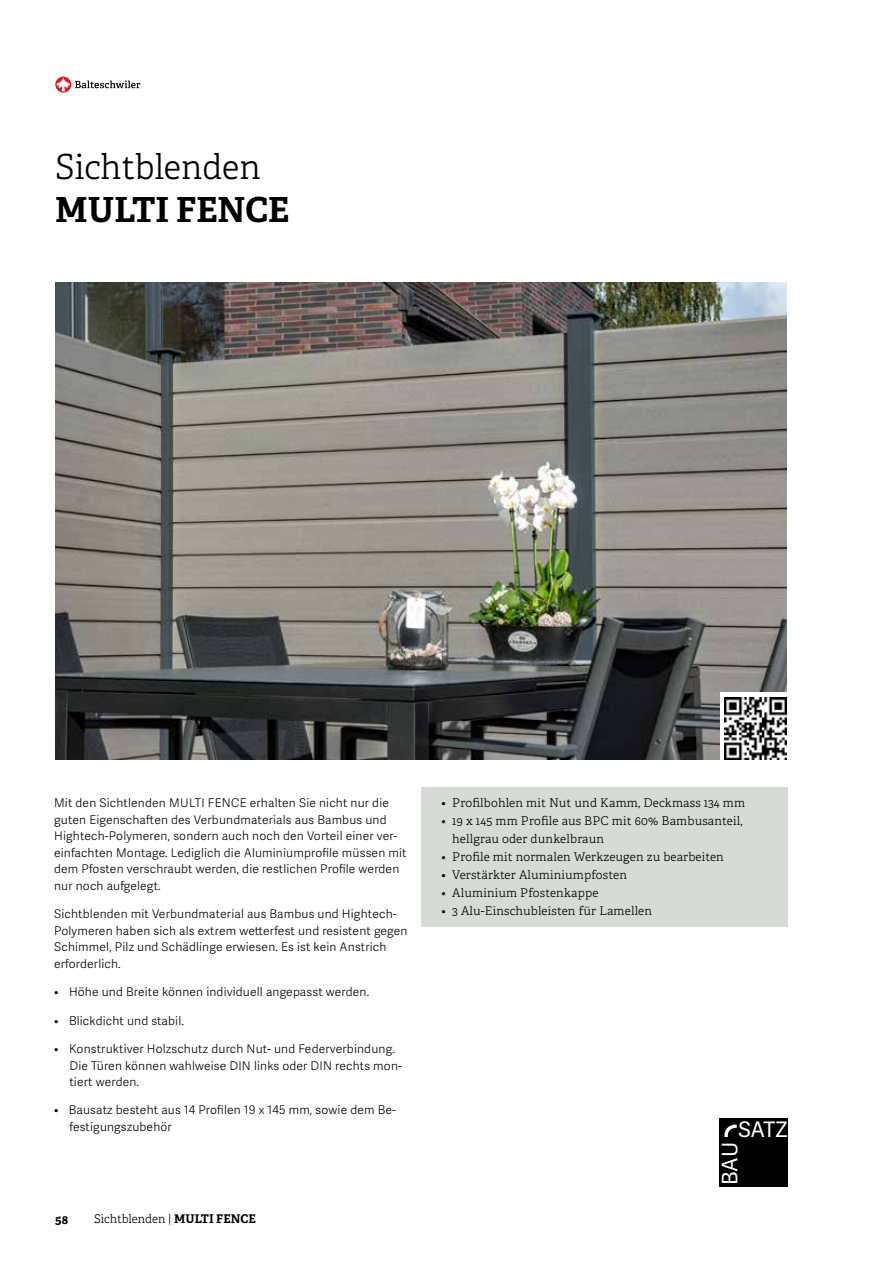
<style>
.page{position:relative;width:893px;height:1263px;background:#fff}
.page>*{position:absolute;margin:0;border:0;box-sizing:border-box;transform-origin:0 0}
.t1{font:300 34.5px "Adelle";letter-spacing:-.005em;color:#000}
.t2{font:700 34.5px "Adelle";color:#000}
.t3{font:21.3px "Adelle Sans";letter-spacing:-.02em;color:#fff}
.t4{font:300 12px/16.5px "Adelle Sans";letter-spacing:.015em;color:#000}
.t5{font:300 12px/18px "Adelle";letter-spacing:.015em;color:#000}
.t6{font:300 12px "Adelle";letter-spacing:-.005em;color:#000}
.t7{font:700 12px "Adelle";color:#000}
.s1{font-weight:700}
.s2{font-family:"Adelle Sans"}
</style>
<div class="page">
<svg style="left:55px;top:77px;width:16px;height:16px"></svg>
<svg style="left:56px;top:78px;width:84px;height:13px"></svg>
<img style="left:55px;top:282px;width:732px;height:477px">
<div style="left:720px;top:692px;width:72px;height:77px;background:#fff"></div>
<img style="left:725px;top:697px;width:61px;height:62px">
<div style="left:421px;top:788px;width:366px;height:139px;background:#d6dcd5"></div>
<div style="left:720px;top:1118px;width:68px;height:68px;background:#000"></div>
<svg style="left:724px;top:1124px;width:13px;height:13px"></svg>
<h1 class="t1" style="left:55px;top:145px;width:207px">Sichtblenden</h1>
<h1 class="t2" style="left:55px;top:188px;width:236px">MULTI FENCE</h1>
<p class="t4" style="left:54px;top:795px;width:354px">Mit den Sichtlenden MULTI FENCE erhalten Sie nicht nur die guten Eigenschaften des Verbundmaterials aus Bambus und Hightech-Polymeren, sondern auch noch den Vorteil einer ver&shy;einfachten Montage. Lediglich die Aluminiumprofile müssen mit dem Pfosten verschraubt werden, die restlichen Profile werden nur noch aufgelegt.</p>
<p class="t4" style="left:54px;top:906px;width:355px">Sichtblenden mit Verbundmaterial aus Bambus und Hightech-Polymeren haben sich als extrem wetterfest und resistent gegen Schimmel, Pilz und Schädlinge erwiesen. Es ist kein Anstrich erforderlich.</p>
<p class="t4" style="left:54px;top:984px;width:317px">• Höhe und Breite können individuell angepasst werden.</p>
<p class="t4" style="left:54px;top:1012px;width:131px">• Blickdicht und stabil.</p>
<p class="t4" style="left:69px;top:1041px;width:334px;text-indent:-15px">• Konstruktiver Holzschutz durch Nut- und Federverbindung.<br>Die Türen können wahlweise DIN links oder DIN rechts mon&shy;tiert werden.</p>
<p class="t4" style="left:69px;top:1102px;width:328px;text-indent:-15px">• Bausatz besteht aus 14 Profilen 19 x 145 mm, sowie dem Be&shy;festigungszubehör</p>
<p class="t7" style="left:55px;top:1212px;width:15px">58</p>
<p class="t6" style="left:94px;top:1211px;width:163px">Sichtblenden | <span class="s1">MULTI FENCE</span></p>
<p class="t5" style="left:442px;top:794px;width:305px"><span class="s2">•</span> Profilbohlen mit Nut und Kamm, Deckmass 134 mm</p>
<p class="t5" style="left:452px;top:812px;width:292px;text-indent:-11px"><span class="s2">•</span> 19 x 145 mm Profile aus BPC mit 60% Bambusanteil, hellgrau oder dunkelbraun</p>
<p class="t5" style="left:442px;top:848px;width:284px"><span class="s2">•</span> Profile mit normalen Werkzeugen zu bearbeiten</p>
<p class="t5" style="left:442px;top:866px;width:187px"><span class="s2">•</span> Verstärkter Aluminiumpfosten</p>
<p class="t5" style="left:442px;top:884px;width:158px"><span class="s2">•</span> Aluminium Pfostenkappe</p>
<p class="t5" style="left:442px;top:902px;width:212px"><span class="s2">•</span> 3 Alu-Einschubleisten für Lamellen</p>
<h2 class="t3" style="left:738px;top:1117px;width:51px">SATZ</h2>
<h2 class="t3" style="left:717px;top:1185px;width:44px;rotate:-90deg">BAU</h2>
</div>
